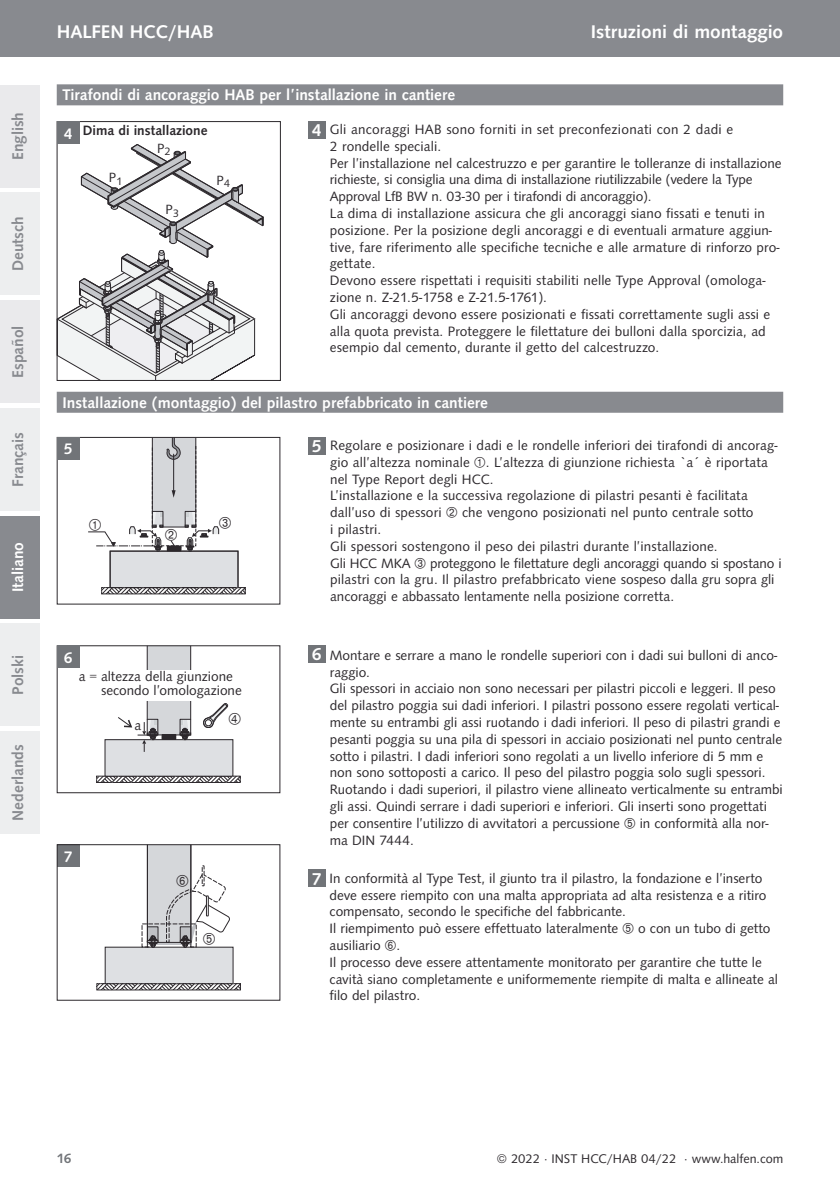
<style>
.page{position:relative;width:840px;height:1191px;background:#fff}
.page>*{position:absolute;margin:0;border:0;box-sizing:border-box;transform-origin:0 0}
.t1{font:500 19px "Syntax TOT";color:#fff}
.t2{font:500 16px "Syntax TOT";color:#fff}
.t3{font:500 16px "Syntax TOT";color:#888a8f}
.t4{font:14px/16.8px "Syntax TOT";color:#2c282c}
.t5{font:500 14px "Syntax TOT";color:#2c282c}
.t6{font:500 14px "Syntax TOT";color:#717478}
.t7{font:13.8px "Syntax TOT";color:#2c282c}
.t8{font:13px "Syntax TOT";color:#2c282c}
.s1{font-weight:500;font-size:18px;color:#fff}
</style>
<div class="page">
<svg style="left:59px;top:144px;width:205px;height:235px"></svg>
<div style="left:57px;top:121px;width:223px;height:260px;border:1px solid #2c282c"></div>
<div style="left:57px;top:84px;width:725px;height:21px;background:#888a8f"></div>
<div style="left:308px;top:437px;width:17px;height:17px;background:#717478"></div>
<div style="left:308px;top:870px;width:17px;height:17px;background:#717478"></div>
<div style="left:308px;top:645px;width:17px;height:17px;background:#717478"></div>
<div style="left:308px;top:121px;width:17px;height:17px;background:#717478"></div>
<div style="left:57px;top:392px;width:725px;height:21px;background:#888a8f"></div>
<div style="left:57px;top:121px;width:22px;height:23px;background:#717478"></div>
<div style="left:110px;top:551px;width:128px;height:36px;background:#dee0e3"></div>
<div style="left:110px;top:551px;width:128px;height:37px;border:1px solid #2c282c"></div>
<svg style="left:101px;top:587px;width:144px;height:7px"></svg>
<div style="left:57px;top:437px;width:23px;height:23px;background:#717478"></div>
<div style="left:105px;top:739px;width:128px;height:37px;background:#dee0e3"></div>
<svg style="left:117px;top:647px;width:74px;height:105px"></svg>
<svg style="left:96px;top:776px;width:144px;height:7px"></svg>
<div style="left:57px;top:645px;width:223px;height:148px;border:1px solid #2c282c"></div>
<div style="left:79px;top:670px;width:199px;height:30px;background:#fff"></div>
<div style="left:57px;top:844px;width:23px;height:23px;background:#717478"></div>
<div style="left:57px;top:645px;width:23px;height:23px;background:#717478"></div>
<div style="left:0;top:0;width:839px;height:57px;background:#888a8f"></div>
<div style="left:0;top:193px;width:40px;height:102px;background:#edeeef"></div>
<div style="left:0;top:516px;width:40px;height:102px;background:#888a8f"></div>
<div style="left:0;top:85px;width:40px;height:102px;background:#eaeaec"></div>
<div style="left:0;top:408px;width:40px;height:102px;background:#edeeef"></div>
<div style="left:0;top:731px;width:40px;height:102px;background:#edeeef"></div>
<div style="left:0;top:624px;width:40px;height:102px;background:#edeeef"></div>
<div style="left:0;top:300px;width:40px;height:103px;background:#eaeaec"></div>
<svg style="left:88px;top:437px;width:143px;height:114px"></svg>
<svg style="left:203px;top:703px;width:26px;height:25px"></svg>
<svg style="left:97px;top:844px;width:143px;height:146px"></svg>
<p class="t3" style="left:12px;top:160px;width:49px;rotate:-90deg">English</p>
<p class="t3" style="left:12px;top:271px;width:56px;rotate:-90deg">Deutsch</p>
<p class="t3" style="left:12px;top:378px;width:54px;rotate:-90deg">Español</p>
<p class="t3" style="left:12px;top:487px;width:56px;rotate:-90deg">Français</p>
<p class="t2" style="left:12px;top:592px;width:52px;rotate:-90deg">Italiano</p>
<p class="t3" style="left:12px;top:694px;width:41px;rotate:-90deg">Polski</p>
<p class="t3" style="left:12px;top:821px;width:78px;rotate:-90deg">Nederlands</p>
<h1 class="t1" style="left:57px;top:25px;width:158px">HALFEN HCC/HAB</h1>
<h1 class="t1" style="left:590px;top:25px;width:194px">Istruzioni di montaggio</h1>
<p class="t2" style="left:62px;top:89px;width:394px">Tirafondi di ancoraggio HAB per l’installazione in cantiere</p>
<p class="t2" style="left:64px;top:127px;width:10px">4</p>
<p class="t5" style="left:83px;top:124px;width:126px">Dima di installazione</p>
<p class="t7" style="left:109px;top:172px;width:15px">P<sub>1</sub></p>
<p class="t7" style="left:157px;top:143px;width:15px">P<sub>2</sub></p>
<p class="t7" style="left:165px;top:204px;width:15px">P<sub>3</sub></p>
<p class="t7" style="left:216px;top:175px;width:15px">P<sub>4</sub></p>
<p class="t4" style="left:330px;top:122px;width:453px;text-indent:-18px"><span class="s1">4</span> Gli ancoraggi HAB sono forniti in set preconfezionati con 2 dadi e<br>2 rondelle speciali.<br>Per l’installazione nel calcestruzzo e per garantire le tolleranze di installazione richieste, si consiglia una dima di installazione riutilizzabile (vedere la Type Approval LfB BW n. 03-30 per i tirafondi di ancoraggio).<br>La dima di installazione assicura che gli ancoraggi siano fissati e tenuti in posizione. Per la posizione degli ancoraggi e di eventuali armature aggiun&shy;tive, fare riferimento alle specifiche tecniche e alle armature di rinforzo pro&shy;gettate.<br>Devono essere rispettati i requisiti stabiliti nelle Type Approval (omologa&shy;zione n. Z-21.5-1758 e Z-21.5-1761).<br>Gli ancoraggi devono essere posizionati e fissati correttamente sugli assi e alla quota prevista. Proteggere le filettature dei bulloni dalla sporcizia, ad esempio dal cemento, durante il getto del calcestruzzo.</p>
<p class="t2" style="left:62px;top:396px;width:427px">Installazione (montaggio) del pilastro prefabbricato in cantiere</p>
<p class="t2" style="left:64px;top:443px;width:10px">5</p>
<p class="t2" style="left:64px;top:651px;width:10px">6</p>
<p class="t4" style="left:101px;top:670px;width:142px;line-height:14px;text-indent:-22px">a = altezza della giunzione secondo l’omologazione</p>
<p class="t2" style="left:64px;top:850px;width:10px">7</p>
<p class="t4" style="left:134px;top:718px;width:8px">a</p>
<p class="t4" style="left:330px;top:438px;width:448px;text-indent:-18px"><span class="s1">5</span> Regolare e posizionare i dadi e le rondelle inferiori dei tirafondi di ancorag&shy;gio all’altezza nominale . L’altezza di giunzione richiesta `a´ è riportata nel Type Report degli HCC.<br>L’installazione e la successiva regolazione di pilastri pesanti è facilitata dall’uso di spessori</p>
<p class="t4" style="left:462px;top:505px;width:293px">che vengono posizionati nel punto centrale sotto</p>
<p class="t4" style="left:330px;top:522px;width:389px">i pilastri.<br>Gli spessori sostengono il peso dei pilastri durante l’installazione.<br>Gli HCC MKA</p>
<p class="t4" style="left:330px;top:555px;width:453px;text-indent:100px">proteggono le filettature degli ancoraggi quando si spostano i pilastri con la gru. Il pilastro prefabbricato viene sospeso dalla gru sopra gli ancoraggi e abbassato lentamente nella posizione corretta.</p>
<p class="t4" style="left:330px;top:648px;width:454px;text-indent:-18px"><span class="s1">6</span> Montare e serrare a mano le rondelle superiori con i dadi sui bulloni di anco&shy;raggio.<br>Gli spessori in acciaio non sono necessari per pilastri piccoli e leggeri. Il peso del pilastro poggia sui dadi inferiori. I pilastri possono essere regolati vertical&shy;mente su entrambi gli assi ruotando i dadi inferiori. Il peso di pilastri grandi e pesanti poggia su una pila di spessori in acciaio posizionati nel punto centrale sotto i pilastri. I dadi inferiori sono regolati a un livello inferiore di 5 mm e non sono sottoposti a carico. Il peso del pilastro poggia solo sugli spessori.<br>Ruotando i dadi superiori, il pilastro viene allineato verticalmente su entrambi gli assi. Quindi serrare i dadi superiori e inferiori. Gli inserti sono progettati per consentire l’utilizzo di avvitatori a percussione</p>
<p class="t4" style="left:639px;top:816px;width:130px">in conformità alla nor-</p>
<p class="t4" style="left:330px;top:832px;width:85px">ma DIN 7444.</p>
<p class="t4" style="left:329px;top:871px;width:438px;text-indent:-18px"><span class="s1">7</span> In conformità al Type Test, il giunto tra il pilastro, la fondazione e l’inserto deve essere riempito con una malta appropriata ad alta resistenza e a ritiro compensato, secondo le specifiche del fabbricante.<br>Il riempimento può essere effettuato lateralmente</p>
<p class="t4" style="left:637px;top:921px;width:134px">o con un tubo di getto</p>
<p class="t4" style="left:329px;top:938px;width:449px">ausiliario .<br>Il processo deve essere attentamente monitorato per garantire che tutte le cavità siano completamente e uniformemente riempite di malta e allineate al filo del pilastro.</p>
<p class="t6" style="left:57px;top:1152px;width:16px">16</p>
<p class="t8" style="left:496px;top:1153px;width:287px">© 2022 · INST HCC/HAB 04/22 · www.halfen.com</p>
</div>
